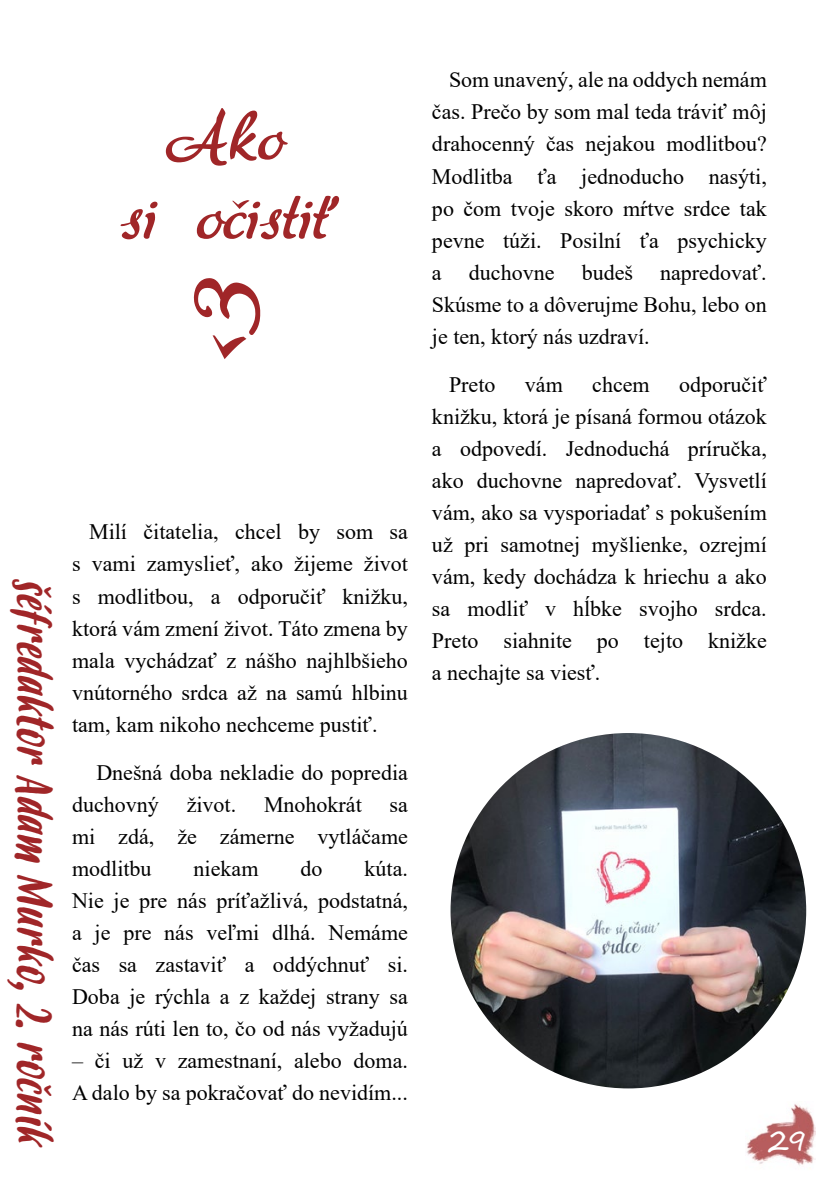
<style>
.page{position:relative;width:840px;height:1191px;background:#fff}
.page>*{position:absolute;margin:0;border:0;box-sizing:border-box;transform-origin:0 0}
.t1{font:66px/79.2px "aka Dora";color:#a02628;text-align:center;scale:1.18 1}
.t2{font:italic 48px "Budidaya";color:#a02628}
.t3{font:30px "Segoe Print";color:#fff}
.t4{font:22px/32px "Times New Roman";color:#000;text-align:justify}
</style>
<div class="page">
<img style="left:746px;top:1104px;width:69px;height:62px">
<img style="left:450px;top:733px;width:355px;height:355px;border-radius:178px">
<h1 class="t1" style="left:121px;top:95px;width:177px">Ako<br>si očistiť</h1>
<h2 class="t2" style="left:61px;top:578px;width:571px;rotate:90deg">šéfredaktor Adam Murko, 2. ročník</h2>
<p class="t4" style="left:72px;top:515px;width:337px;text-indent:17px">Milí čitatelia, chcel by som sa s vami zamyslieť, ako žijeme život s modlitbou, a odporučiť knižku, ktorá vám zmení život. Táto zmena by mala vychádzať z nášho najhlbšieho vnútorného srdca až na samú hlbinu tam, kam nikoho nechceme pustiť.</p>
<p class="t4" style="left:72px;top:755px;width:337px;text-indent:24px">Dnešná doba nekladie do popredia duchovný</p>
<p class="t4" style="left:186px;top:787px;width:51px">život.</p>
<p class="t4" style="left:264px;top:787px;width:99px">Mnohokrát</p>
<p class="t4" style="left:72px;top:787px;width:337px;text-indent:317px">sa mi zdá, že zámerne vytláčame modlitbu</p>
<p class="t4" style="left:72px;top:851px;width:337px;text-indent:292px">kúta.<br>Nie je pre nás príťažlivá, podstatná, a je pre nás veľmi dlhá. Nemáme čas sa zastaviť a oddýchnuť si.<br>Doba je rýchla a z každej strany sa na nás rúti len to, čo od nás vyžadujú</p>
<p class="t4" style="left:72px;top:1043px;width:337px">– či už v zamestnaní, alebo doma.<br>A dalo by sa pokračovať do nevidím...</p>
<p class="t4" style="left:193px;top:851px;width:66px">niekam</p>
<p class="t4" style="left:300px;top:851px;width:23px">do</p>
<p class="t4" style="left:432px;top:63px;width:336px;text-indent:17px">Som unavený, ale na oddych nemám čas. Prečo by som mal teda tráviť môj drahocenný čas nejakou modlitbou?<br>Modlitba ťa jednoducho nasýti, po čom tvoje skoro mŕtve srdce tak pevne túži. Posilní ťa psychicky a duchovne budeš napredovať.<br>Skúsme to a dôverujme Bohu, lebo on je ten, ktorý nás uzdraví.</p>
<p class="t4" style="left:449px;top:367px;width:48px">Preto</p>
<p class="t4" style="left:524px;top:367px;width:39px">vám</p>
<p class="t4" style="left:592px;top:367px;width:59px">chcem</p>
<p class="t4" style="left:432px;top:367px;width:336px;text-indent:247px">odporučiť knižku, ktorá je písaná formou otázok a odpovedí. Jednoduchá príručka, ako duchovne napredovať. Vysvetlí vám, ako sa vysporiadať s pokušením už pri samotnej myšlienke, ozrejmí vám, kedy dochádza k hriechu a ako sa modliť v hĺbke svojho srdca.<br>Preto siahnite po tejto knižke a nechajte sa viesť.</p>
<h3 class="t3" style="left:767px;top:1113px;width:41px">29</h3>
</div>
